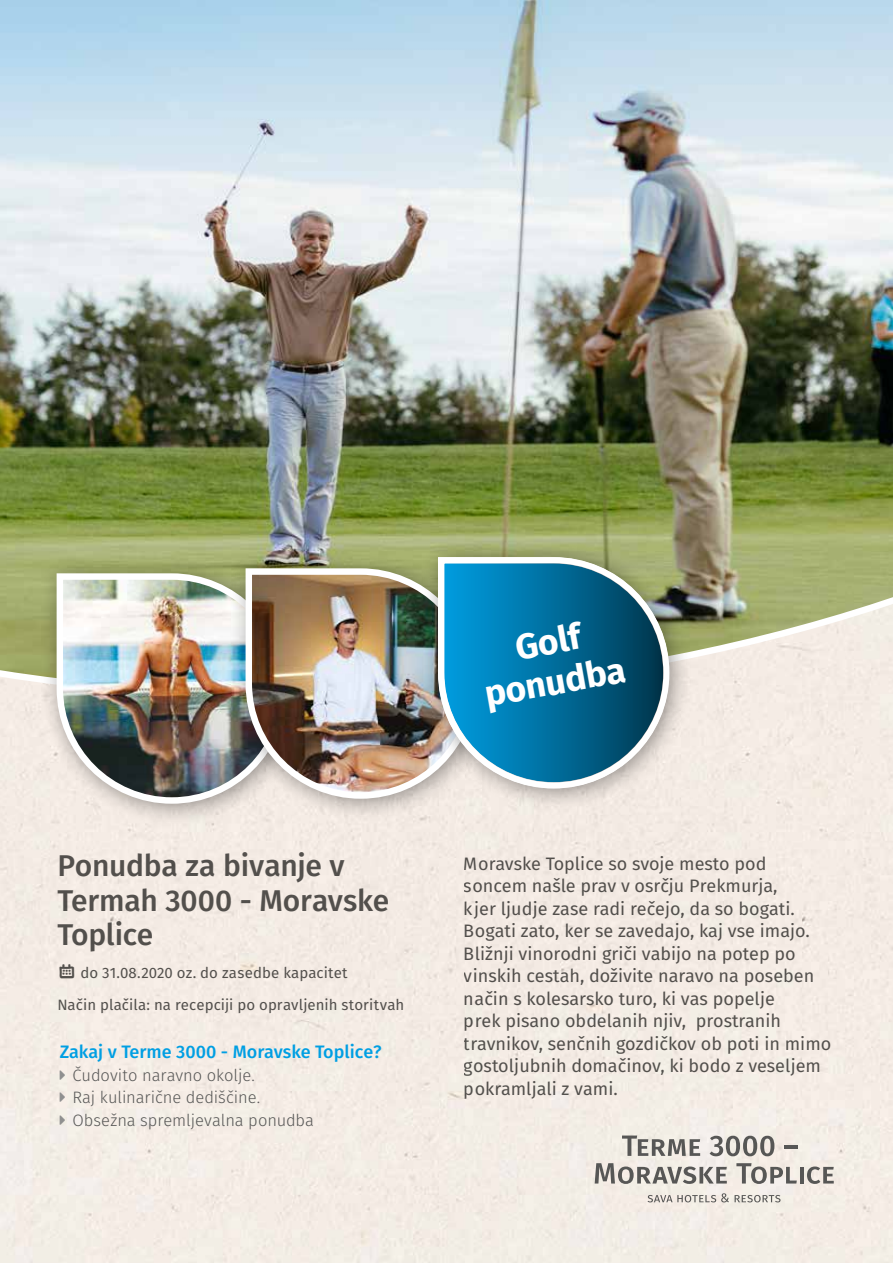
<style>
.page{position:relative;width:893px;height:1263px;background:#fff}
.page>*{position:absolute;margin:0;border:0;box-sizing:border-box;transform-origin:0 0}
.t1{font:700 35.55px/40.5px "Fira Sans";color:#fff;text-align:center}
.t2{font:500 30px/34.5px "Fira Sans";letter-spacing:-.01em;color:#575756}
.t3{font:18px/22.5px "Fira Sans";color:#575756}
.t4{font:500 18px "Fira Sans";color:#009fe3}
.t5{font:300 16.5px/22.5px "Fira Sans";letter-spacing:-.005em;color:#575756}
.t6{font:15px/32.7px "Fira Sans";letter-spacing:.005em;color:#575756}
</style>
<div class="page">
<div style="left:0;top:709px;width:893px;height:554px;background:#f4ece5"></div>
<img style="left:0;top:0;width:893px;height:585px">
<svg style="left:0;top:585px;width:893px;height:124px;background:#d2d0b6"></svg>
<div style="left:40px;top:556px;width:270px;height:271px;background:#000;opacity:.4"></div>
<img style="left:53px;top:570px;width:176px;height:237px">
<div style="left:229px;top:551px;width:270px;height:271px;background:#000;opacity:.4"></div>
<img style="left:242px;top:565px;width:179px;height:237px">
<svg style="left:647px;top:1193px;width:82px;height:9px"></svg>
<svg style="left:735px;top:1195px;width:45px;height:7px"></svg>
<svg style="left:622px;top:1135px;width:78px;height:21px;background:#b2afaa"></svg>
<svg style="left:710px;top:1136px;width:64px;height:20px"></svg>
<hr style="left:784px;top:1145px;width:14px;height:3px;background:#575756">
<svg style="left:595px;top:1163px;width:132px;height:21px;background:#b2afab"></svg>
<svg style="left:736px;top:1163px;width:61px;height:21px"></svg>
<hr style="left:800px;top:1167px;width:3px;height:16px;background:#575756">
<svg style="left:807px;top:1166px;width:27px;height:18px"></svg>
<div style="left:421px;top:540px;width:272px;height:272px;background:#000;opacity:.4"></div>
<svg style="left:435px;top:554px;width:237px;height:237px;background:#3b89a6"></svg>
<svg style="left:60px;top:964px;width:14px;height:14px"></svg>
<svg style="left:60px;top:1070px;width:5px;height:9px"></svg>
<svg style="left:60px;top:1092px;width:5px;height:10px"></svg>
<svg style="left:60px;top:1115px;width:5px;height:9px"></svg>
<h2 class="t2" style="left:57px;top:850px;width:333px">Ponudba za bivanje v<br>Termah 3000 - Moravske<br>Toplice</h2>
<p class="t6" style="left:57px;top:957px;width:348px;text-indent:23px">do 31.08.2020 oz. do zasedbe kapacitet<br>Način plačila: na recepciji po opravljenih storitvah</p>
<p class="t4" style="left:60px;top:1039px;width:324px">Zakaj v Terme 3000 - Moravske Toplice?</p>
<p class="t5" style="left:72px;top:1065px;width:243px">Čudovito naravno okolje.<br>Raj kulinarične dediščine.<br>Obsežna spremljevalna ponudba</p>
<h1 class="t1" style="left:475px;top:637px;width:144px;rotate:-10deg">Golf ponudba</h1>
<p class="t3" style="left:464px;top:853px;width:369px">Moravske Toplice so svoje mesto pod soncem našle prav v osrčju Prekmurja,<br>kjer ljudje zase radi rečejo, da so bogati.<br>Bogati zato, ker se zavedajo, kaj vse imajo.<br>Bližnji vinorodni griči vabijo na potep po vinskih cestah, doživite naravo na poseben način s kolesarsko turo, ki vas popelje<br>prek pisano obdelanih njiv, prostranih travnikov, senčnih gozdičkov ob poti in mimo gostoljubnih domačinov, ki bodo z veseljem pokramljali z vami.</p>
</div>
